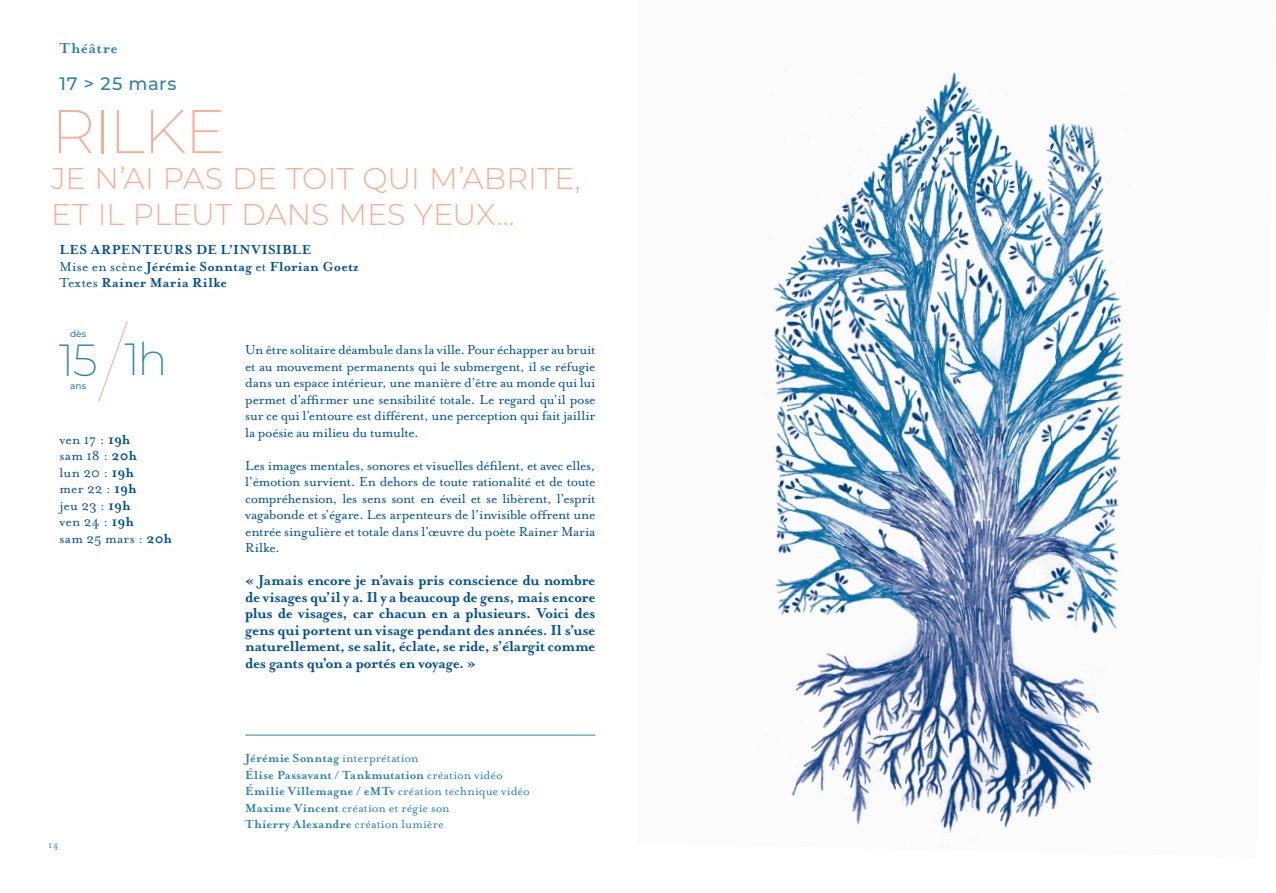
<style>
.page{position:relative;width:1276px;height:893px;background:#fff}
.page>*{position:absolute;margin:0;border:0;box-sizing:border-box;transform-origin:0 0}
.t1{font:200 61.5px "Montserrat";letter-spacing:-.025em;color:#f6af95}
.t2{font:200 45px "Montserrat";color:#2d81b1}
.t3{font:300 30px/36px "Montserrat";letter-spacing:.005em;color:#f6af95}
.t4{font:500 18px "Montserrat";letter-spacing:.03em;color:#2d81b1}
.t5{font:700 16.5px/16.5px "Mrs Eaves OT";letter-spacing:-.02em;color:#004f9a;text-align:justify}
.t6{font:700 16.5px "Mrs Eaves OT";letter-spacing:.045em;color:#2d81b1}
.t7{font:15px/16.5px "Mrs Eaves OT";letter-spacing:-.01em;color:#004f9a;text-align:justify}
.t8{font:700 15px/16.5px "Mrs Eaves OT";letter-spacing:.025em;color:#004f9a}
.t9{font:15px/16.5px "Mrs Eaves OT";letter-spacing:.01em;color:#004f9a}
.t10{font:700 13.5px/16.5px "Mrs Eaves OT";letter-spacing:.015em;color:#2d81b1}
.t11{font:10.5px "Mrs Eaves OT";color:#2d81b1}
.t12{font:500 9px "Montserrat";color:#2d81b1}
.s1{font-weight:400}
.s2{font-weight:700}
</style>
<div class="page">
<svg style="left:98px;top:322px;width:30px;height:80px"></svg>
<hr style="left:245px;top:735px;width:350px;height:1px;background:#2d81b1">
<img style="left:770px;top:71px;width:359px;height:762px">
<p class="t6" style="left:60px;top:38px;width:60px">Théâtre</p>
<p class="t4" style="left:60px;top:71px;width:118px">17 &gt; 25 mars</p>
<h1 class="t1" style="left:51px;top:90px;width:176px">RILKE</h1>
<h3 class="t3" style="left:51px;top:159px;width:531px">JE N’AI PAS DE TOIT QUI M’ABRITE,<br>ET IL PLEUT DANS MES YEUX…</h3>
<p class="t8" style="left:60px;top:242px;width:301px">LES ARPENTEURS DE L’INVISIBLE<br><span class="s1">Mise en scène</span> Jérémie Sonntag <span class="s1">et</span> Florian Goetz<br><span class="s1">Textes</span> Rainer Maria Rilke</p>
<p class="t12" style="left:70px;top:327px;width:18px">dès</p>
<h2 class="t2" style="left:59px;top:329px;width:40px">15</h2>
<p class="t12" style="left:70px;top:380px;width:17px">ans</p>
<h2 class="t2" style="left:124px;top:329px;width:45px">1h</h2>
<p class="t9" style="left:60px;top:431px;width:114px">ven 17 : <span class="s2">19h<br></span>sam 18 : <span class="s2">20h<br></span>lun 20 : <span class="s2">19h<br></span>mer 22 : <span class="s2">19h<br></span>jeu 23 : <span class="s2">19h<br></span>ven 24 : <span class="s2">19h<br></span>sam 25 mars : <span class="s2">20h</span></p>
<p class="t11" style="left:49px;top:839px;width:12px">14</p>
<p class="t7" style="left:245px;top:341px;width:352px">Un être solitaire déambule dans la ville. Pour échapper au bruit et au mouvement permanents qui le submergent, il se réfugie dans un espace intérieur, une manière d'être au monde qui lui permet d'affirmer une sensibilité totale. Le regard qu’il pose sur ce qui l’entoure est différent, une perception qui fait jaillir la poésie au milieu du tumulte.</p>
<p class="t7" style="left:245px;top:457px;width:352px">Les images mentales, sonores et visuelles défilent, et avec elles, l'émotion survient. En dehors de toute rationalité et de toute compréhension, les sens sont en éveil et se libèrent, l'esprit vagabonde et s’égare. Les arpenteurs de l'invisible offrent une entrée singulière et totale dans l'œuvre du poète Rainer Maria Rilke.</p>
<p class="t5" style="left:245px;top:572px;width:352px">« Jamais encore je n’avais pris conscience du nombre de visages qu’il y a. Il y a beaucoup de gens, mais encore plus de visages, car chacun en a plusieurs. Voici des gens qui portent un visage pendant des années. Il s’use naturellement, se salit, éclate, se ride, s’élargit comme des gants qu’on a portés en voyage. »</p>
<p class="t10" style="left:245px;top:750px;width:286px">Jérémie Sonntag <span class="s1">interprétation<br></span>Élise Passavant / Tankmutation <span class="s1">création vidéo </span>Émilie Villemagne / eMTv <span class="s1">création technique vidéo </span>Maxime Vincent <span class="s1">création et régie son<br></span>Thierry Alexandre <span class="s1">création lumière</span></p>
</div>
